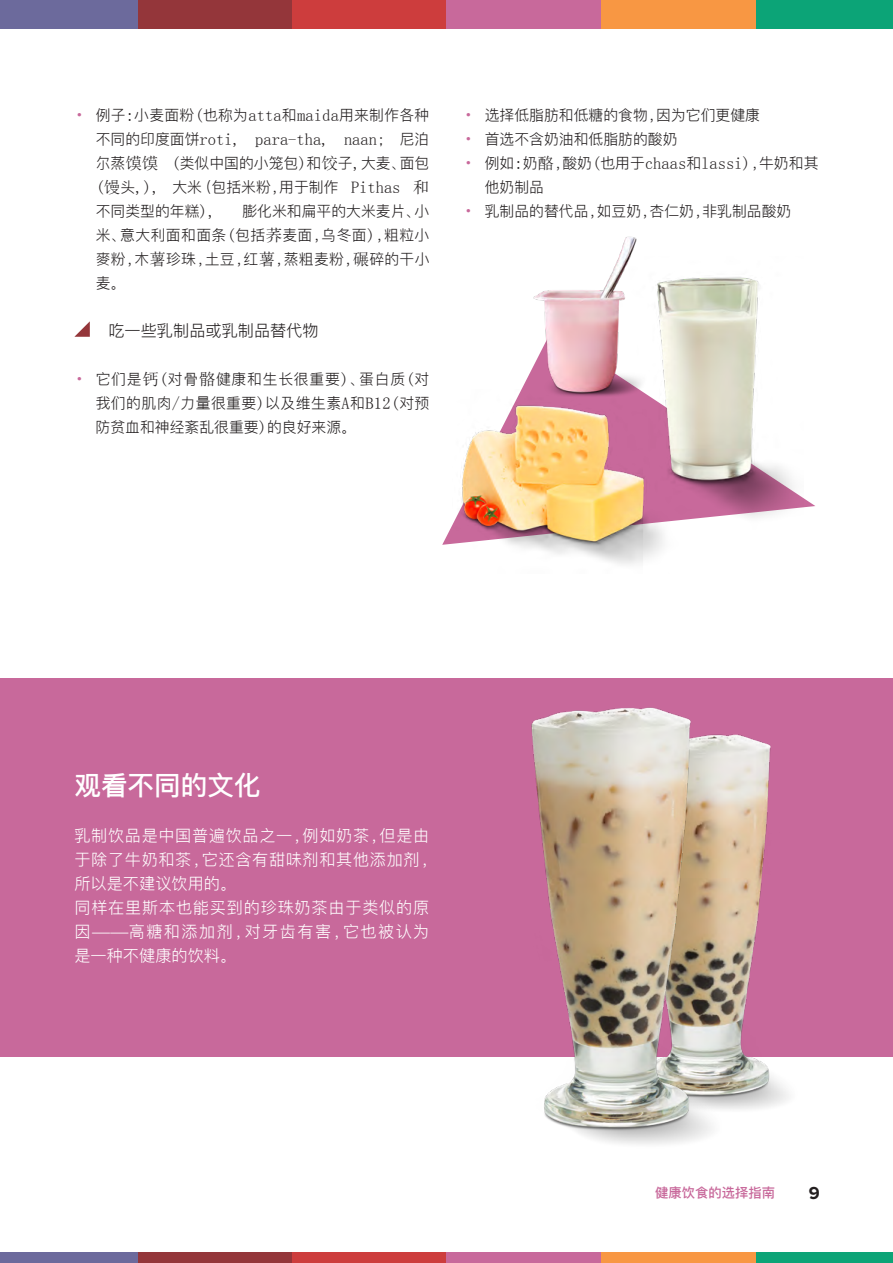
<style>
.page{position:relative;width:893px;height:1263px;background:#fff}
.page>*{position:absolute;margin:0;border:0;box-sizing:border-box;transform-origin:0 0}
.t1{font:500 30px "SF Pro Ping Fang SC";color:#fff}
.t2{font:300 18px/24px "SF Pro Ping Fang SC";letter-spacing:.035em;color:#fff}
.t3{font:300 18px "SF Pro Ping Fang SC";color:#231f20}
.t4{font:700 18px "Proxima Nova";color:#231f20}
.t5{font:300 16.5px/24px "SF Pro Ping Fang SC";color:#231f20;text-align:justify}
.t6{font:16.5px "Sim Sun";color:#231f20}
.t7{font:500 15px "SF Pro Ping Fang SC";color:#c8699b}
.s1{font-family:"Century";font-weight:400;color:#c8699b}
.s2{font-family:"Sim Sun";font-weight:400}
.s3{font-family:"SF Pro Ping Fang SC";font-weight:300}
.s4{font-family:"Montserrat"}
</style>
<div class="page">
<svg style="left:442px;top:367px;width:373px;height:178px"></svg>
<svg style="left:74px;top:321px;width:16px;height:16px"></svg>
<div style="left:0;top:679px;width:893px;height:378px;background:#c8699b"></div>
<img style="left:653px;top:277px;width:151px;height:253px">
<img style="left:533px;top:236px;width:120px;height:154px">
<img style="left:453px;top:390px;width:248px;height:174px">
<img style="left:337px;top:678px;width:556px;height:466px">
<div style="left:755px;top:1252px;width:138px;height:11px;background:#0ca477"></div>
<div style="left:601px;top:1252px;width:154px;height:11px;background:#f89743"></div>
<div style="left:446px;top:1252px;width:155px;height:11px;background:#c8699b"></div>
<div style="left:291px;top:1252px;width:155px;height:11px;background:#cd3d3d"></div>
<div style="left:137px;top:1252px;width:154px;height:11px;background:#94363a"></div>
<div style="left:0;top:1252px;width:138px;height:11px;background:#6c6a9c"></div>
<div style="left:755px;top:0;width:138px;height:29px;background:#0ca477"></div>
<div style="left:601px;top:0;width:154px;height:29px;background:#f89743"></div>
<div style="left:446px;top:0;width:155px;height:29px;background:#c8699b"></div>
<div style="left:291px;top:0;width:155px;height:29px;background:#cd3d3d"></div>
<div style="left:137px;top:0;width:154px;height:29px;background:#94363a"></div>
<div style="left:0;top:0;width:138px;height:29px;background:#6c6a9c"></div>
<p class="t5" style="left:74px;top:103px;width:356px"><span class="s1">•</span> 例子<span class="s2">:</span>小麦面粉<span class="s2">(</span>也称为<span class="s2">atta</span>和<span class="s2">maida</span>用来制作各种</p>
<p class="t6" style="left:96px;top:131px;width:335px"><span class="s3">不同的印度面饼</span>roti, para-tha, naan; <span class="s3">尼泊</span></p>
<p class="t5" style="left:96px;top:151px;width:335px">尔蒸<span class="s2">馍馍 (</span>类似中国的小笼包<span class="s2">)</span>和<span class="s2">饺</span>子<span class="s2">,</span>大麦、面包<span class="s2">(馒</span>头<span class="s2">,),</span> 大米（包括米粉，用于制作 <span class="s2">Pithas 和</span>不同类型的年糕<span class="s2">),</span></p>
<p class="t5" style="left:96px;top:199px;width:335px;text-indent:147px">膨化米和扁平的大米麦片、小米、意大利面和面条<span class="s2">(</span>包括<span class="s2">荞</span>麦面，乌冬面<span class="s2">)</span>，粗粒小麥粉，木<span class="s2">薯</span>珍珠，土豆，红<span class="s2">薯</span>，蒸粗麦粉，<span class="s2">碾</span>碎的干小麦。</p>
<p class="t3" style="left:108px;top:321px;width:212px">吃一些乳制品或乳制品替代物</p>
<p class="t5" style="left:96px;top:367px;width:335px;text-indent:-21px"><span class="s1">•</span> 它们是<span class="s2">钙(</span>对骨<span class="s2">骼</span>健康和生长很重要<span class="s2">)</span>、蛋白质<span class="s2">(</span>对我们的肌肉<span class="s2">/</span>力量很重要<span class="s2">)</span>以及维生素<span class="s2">A</span>和<span class="s2">B12(</span>对预防贫血和神经紊乱很重要<span class="s2">)</span>的良好来源。</p>
<p class="t5" style="left:463px;top:103px;width:298px"><span class="s1">•</span> 选择低脂肪和低糖的食物，因为它们更健康</p>
<p class="t5" style="left:463px;top:127px;width:216px"><span class="s1">•</span> 首选不含奶油和低脂肪的酸奶</p>
<p class="t5" style="left:485px;top:151px;width:335px;text-indent:-21px"><span class="s1">•</span> 例如<span class="s2">:</span>奶<span class="s2">酪</span>，酸奶<span class="s2">(</span>也用于<span class="s2">chaas</span>和<span class="s2">lassi)</span>，牛奶和其他奶制品</p>
<p class="t5" style="left:463px;top:199px;width:329px"><span class="s1">•</span> 乳制品的替代品，如豆奶，杏仁奶，非乳制品酸奶</p>
<h1 class="t1" style="left:74px;top:771px;width:188px">观看不同的文化</h1>
<p class="t2" style="left:74px;top:823px;width:357px">乳制饮品是中国普遍饮品之一，例如奶茶，但是由于除了牛奶和茶，它还含有甜味剂和其他添加剂，所以是不建议饮用的。<br>同样在里斯本也能买到的珍珠奶茶由于类似的原因<span class="s4">——</span>高糖和添加剂，对牙齿有害，它也被认为是一种不健康的饮料。</p>
<p class="t7" style="left:655px;top:1185px;width:121px">健康饮食的选择指南</p>
<p class="t4" style="left:809px;top:1183px;width:12px">9</p>
</div>
